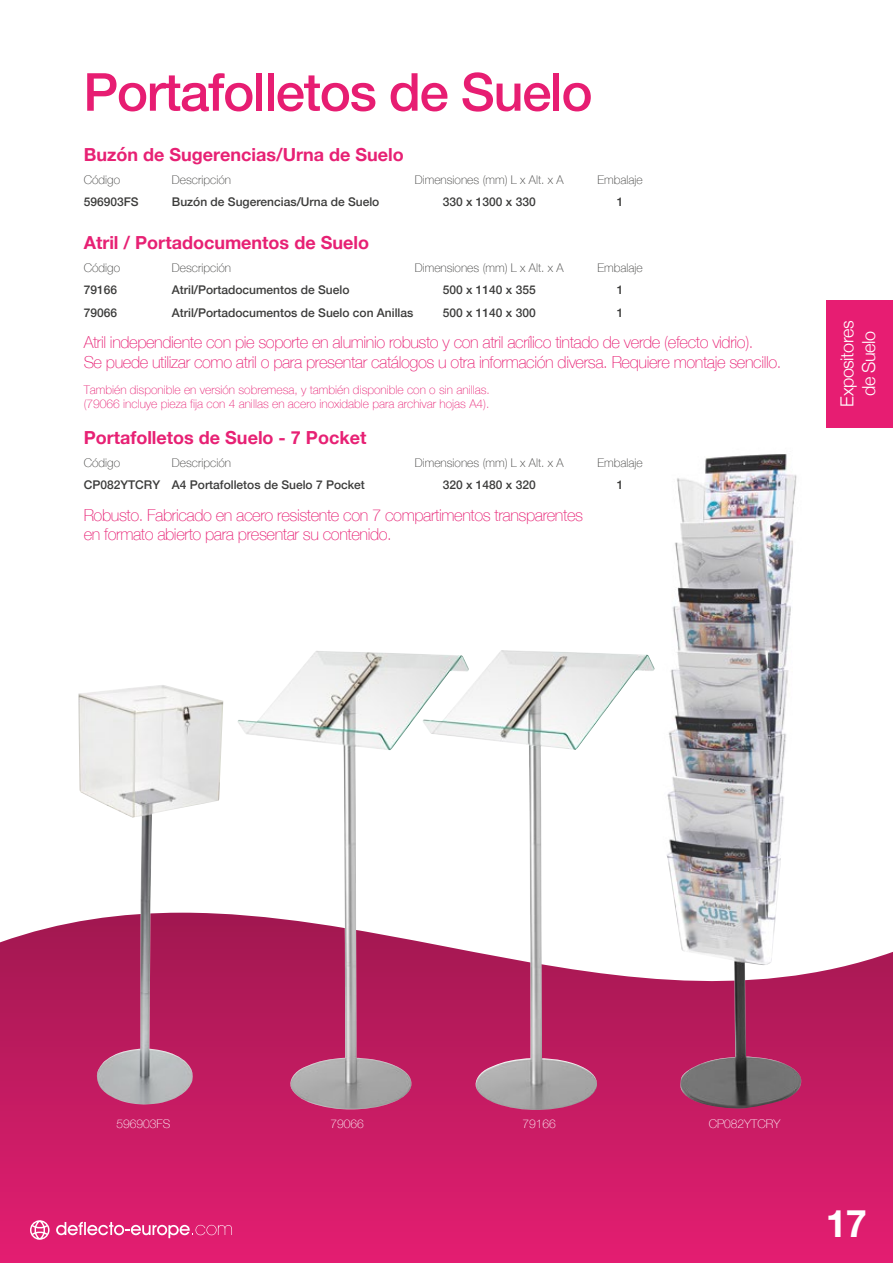
<style>
.page{position:relative;width:893px;height:1263px;background:#fff}
.page>*{position:absolute;margin:0;border:0;box-sizing:border-box;transform-origin:0 0}
.t1{font:500 52.5px "Helvetica Neue";letter-spacing:-.025em;color:#e71d72}
.t2{font:700 37.95px "Helvetica Neue";color:#fff}
.t3{font:700 18px "Helvetica Neue";color:#e72174}
.t4{font:300 18px/21.5px "Helvetica Neue";letter-spacing:-.025em;color:#fff;text-align:center}
.t5{font:100 16.5px/19.5px "Helvetica Neue";letter-spacing:-.025em;color:#e71d72}
.t6{font:500 12px "Helvetica Neue";color:#3c3c3b}
.t7{font:100 12px "Helvetica Neue";color:#3c3c3b}
.t8{font:100 12px/14.4px "Helvetica Neue";color:#e72174}
.t9{font:100 12px "Helvetica Neue";color:#fff}
</style>
<div class="page">
<svg style="left:0;top:913px;width:893px;height:350px;background:#d1236c"></svg>
<img style="left:658px;top:454px;width:154px;height:654px">
<div style="left:827px;top:300px;width:66px;height:128px;background:#e71d72"></div>
<svg style="left:30px;top:1219px;width:20px;height:21px"></svg>
<svg style="left:56px;top:1222px;width:176px;height:16px;background:#e65491"></svg>
<img style="left:78px;top:685px;width:145px;height:420px">
<img style="left:237px;top:651px;width:185px;height:459px">
<img style="left:422px;top:650px;width:233px;height:461px">
<h1 class="t1" style="left:83px;top:50px;width:511px">Portafolletos de Suelo</h1>
<p class="t3" style="left:84px;top:141px;width:322px">Buzón de Sugerencias/Urna de Suelo</p>
<p class="t7" style="left:84px;top:171px;width:38px">Código</p>
<p class="t7" style="left:172px;top:171px;width:61px">Descripción</p>
<p class="t7" style="left:415px;top:171px;width:150px">Dimensiones (mm) L x Alt. x A</p>
<p class="t7" style="left:597px;top:171px;width:47px">Embalaje</p>
<p class="t6" style="left:84px;top:193px;width:56px">596903FS</p>
<p class="t6" style="left:172px;top:193px;width:209px">Buzón de Sugerencias/Urna de Suelo</p>
<p class="t6" style="left:443px;top:193px;width:94px">330 x 1300 x 330</p>
<p class="t6" style="left:617px;top:193px;width:8px">1</p>
<p class="t3" style="left:84px;top:228px;width:287px">Atril / Portadocumentos de Suelo</p>
<p class="t7" style="left:84px;top:258px;width:38px">Código</p>
<p class="t7" style="left:172px;top:258px;width:61px">Descripción</p>
<p class="t7" style="left:415px;top:258px;width:150px">Dimensiones (mm) L x Alt. x A</p>
<p class="t7" style="left:597px;top:258px;width:47px">Embalaje</p>
<p class="t6" style="left:84px;top:280px;width:35px">79166</p>
<p class="t6" style="left:172px;top:280px;width:179px">Atril/Portadocumentos de Suelo</p>
<p class="t6" style="left:443px;top:280px;width:94px">500 x 1140 x 355</p>
<p class="t6" style="left:617px;top:280px;width:8px">1</p>
<p class="t6" style="left:84px;top:303px;width:35px">79066</p>
<p class="t6" style="left:172px;top:303px;width:243px">Atril/Portadocumentos de Suelo con Anillas</p>
<p class="t6" style="left:443px;top:303px;width:94px">500 x 1140 x 300</p>
<p class="t6" style="left:617px;top:303px;width:8px">1</p>
<p class="t5" style="left:84px;top:332px;width:699px">Atril independiente con pie soporte en aluminio robusto y con atril acrílico tintado de verde (efecto vidrio).<br>Se puede utilizar como atril o para presentar catálogos u otra información diversa. Requiere montaje sencillo.</p>
<p class="t8" style="left:84px;top:382px;width:408px">También disponible en versión sobremesa, y también disponible con o sin anillas. (79066 incluye pieza fija con 4 anillas en acero inoxidable para archivar hojas A4).</p>
<p class="t3" style="left:84px;top:424px;width:284px">Portafolletos de Suelo - 7 Pocket</p>
<p class="t7" style="left:84px;top:453px;width:38px">Código</p>
<p class="t7" style="left:172px;top:453px;width:61px">Descripción</p>
<p class="t7" style="left:415px;top:453px;width:150px">Dimensiones (mm) L x Alt. x A</p>
<p class="t7" style="left:597px;top:453px;width:47px">Embalaje</p>
<p class="t6" style="left:84px;top:475px;width:283px">CP082YTCRY A4 Portafolletos de Suelo 7 Pocket</p>
<p class="t6" style="left:443px;top:475px;width:94px">320 x 1480 x 320</p>
<p class="t6" style="left:617px;top:475px;width:8px">1</p>
<p class="t5" style="left:84px;top:505px;width:501px">Robusto. Fabricado en acero resistente con 7 compartimentos transparentes en formato abierto para presentar su contenido.</p>
<p class="t4" style="left:835px;top:407px;width:88px;rotate:-90deg">Expositores de Suelo</p>
<p class="t9" style="left:117px;top:1115px;width:55px">596903FS</p>
<p class="t9" style="left:330px;top:1115px;width:35px">79066</p>
<p class="t9" style="left:522px;top:1115px;width:35px">79166</p>
<p class="t9" style="left:709px;top:1115px;width:73px">CP082YTCRY</p>
<h2 class="t2" style="left:826px;top:1194px;width:43px">17</h2>
</div>
